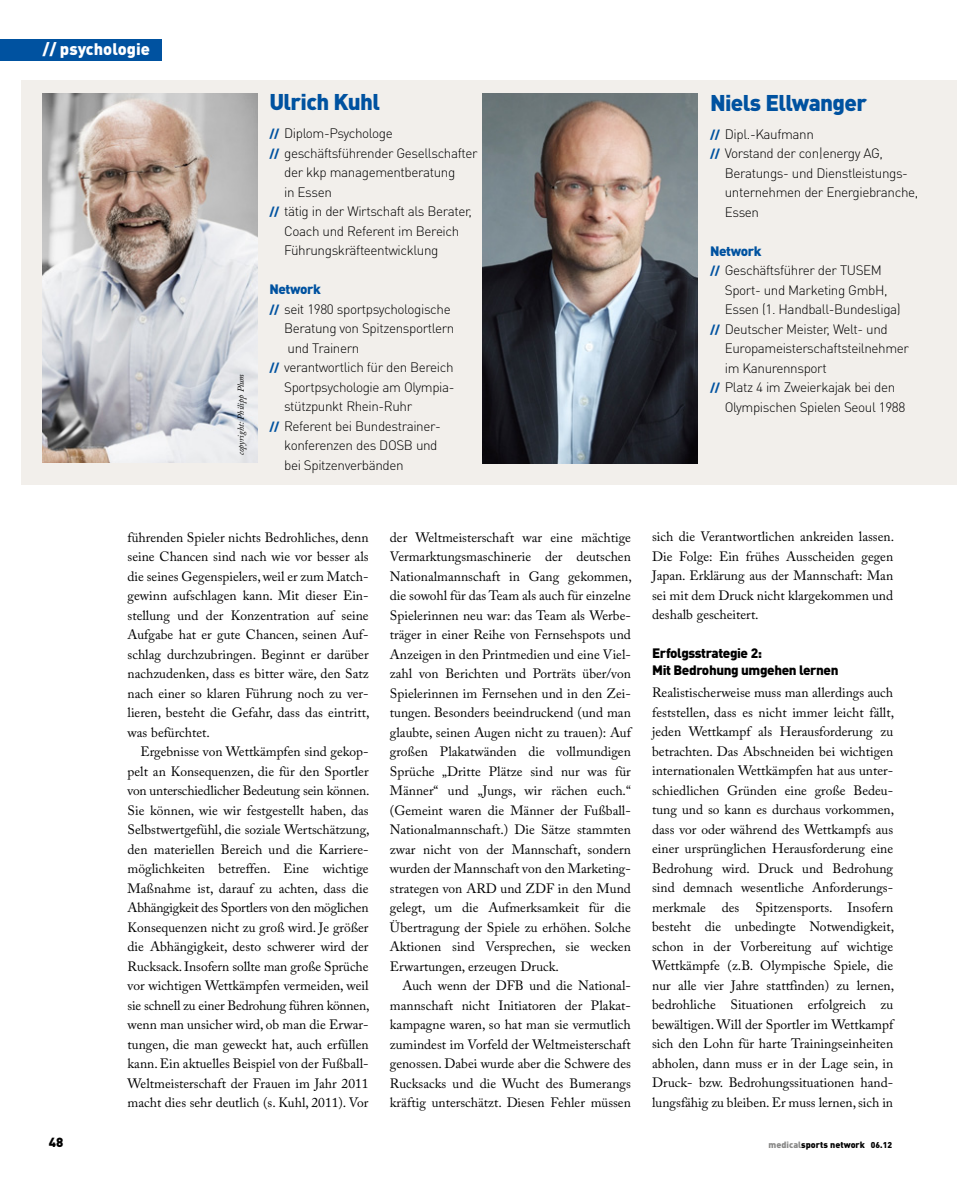
<style>
.page{position:relative;width:957px;height:1191px;background:#fff}
.page>*{position:absolute;margin:0;border:0;box-sizing:border-box;transform-origin:0 0}
.t1{font:900 22.5px "DIN Pro";letter-spacing:-.03em;color:#0052a0}
.t2{font:900 16.5px "DIN Pro";color:#fff}
.t3{font:13.5px/19.5px "Adobe Caslon Pro";color:#000;text-align:justify}
.t4{font:300 13.5px "DIN Pro";letter-spacing:-.03em;color:#000}
.t5{font:900 13.5px/16.5px "DIN Pro";letter-spacing:-.03em;color:#000}
.t6{font:900 13.5px "DIN Pro";letter-spacing:-.03em;color:#0052a0}
.t7{font:900 13.05px "DIN";color:#000}
.t8{font:900 9px "DIN";color:#000}
.t9{font:italic 9px "Adobe Caslon Pro";color:#000}
.s1{font-weight:900;font-size:12px;color:#0052a0}
.s2{color:#878786}
.s3{font-size:8.4px}
</style>
<div class="page">
<div style="left:21px;top:81px;width:936px;height:404px;background:#f2efeb"></div>
<img style="left:43px;top:94px;width:214px;height:368px">
<img style="left:482px;top:94px;width:215px;height:369px">
<div style="left:0;top:39px;width:162px;height:21px;background:#0052a0"></div>
<p class="t2" style="left:43px;top:38px;width:109px">// psychologie</p>
<p class="t9" style="left:235px;top:455px;width:83px;rotate:-90deg">copyright: Philipp Plum</p>
<h1 class="t1" style="left:269px;top:87px;width:112px">Ulrich Kuhl</h1>
<p class="t4" style="left:269px;top:124px;width:125px"><span class="s1">//</span> Diplom-Psychologe</p>
<p class="t4" style="left:269px;top:144px;width:210px"><span class="s1">//</span> geschäftsführender Gesellschafter</p>
<p class="t4" style="left:284px;top:163px;width:173px">der kkp managementberatung</p>
<p class="t4" style="left:284px;top:183px;width:49px">in Essen</p>
<p class="t4" style="left:269px;top:202px;width:204px"><span class="s1">//</span> tätig in der Wirtschaft als Berater,</p>
<p class="t4" style="left:284px;top:222px;width:177px">Coach und Referent im Bereich</p>
<p class="t4" style="left:284px;top:241px;width:156px">Führungskräfteentwicklung</p>
<p class="t6" style="left:269px;top:280px;width:53px">Network</p>
<p class="t4" style="left:269px;top:300px;width:183px"><span class="s1">//</span> seit 1980 sportpsychologische</p>
<p class="t4" style="left:284px;top:319px;width:172px">Beratung von Spitzensportlern</p>
<p class="t4" style="left:287px;top:339px;width:73px">und Trainern</p>
<p class="t4" style="left:269px;top:358px;width:186px"><span class="s1">//</span> verantwortlich für den Bereich</p>
<p class="t4" style="left:284px;top:378px;width:170px">Sportpsychologie am Olympia-</p>
<p class="t4" style="left:284px;top:397px;width:130px">stützpunkt Rhein-Ruhr</p>
<p class="t4" style="left:269px;top:417px;width:171px"><span class="s1">//</span> Referent bei Bundestrainer-</p>
<p class="t4" style="left:284px;top:436px;width:155px">konferenzen des DOSB und</p>
<p class="t4" style="left:284px;top:456px;width:121px">bei Spitzenverbänden</p>
<h1 class="t1" style="left:710px;top:87px;width:158px">Niels Ellwanger</h1>
<p class="t4" style="left:710px;top:125px;width:105px"><span class="s1">//</span> Dipl.-Kaufmann</p>
<p class="t4" style="left:710px;top:144px;width:174px"><span class="s1">//</span> Vorstand der con|energy AG,</p>
<p class="t4" style="left:725px;top:164px;width:182px">Beratungs- und Dienstleistungs-</p>
<p class="t4" style="left:725px;top:183px;width:195px">unternehmen der Energiebranche,</p>
<p class="t4" style="left:725px;top:203px;width:36px">Essen</p>
<p class="t6" style="left:710px;top:242px;width:53px">Network</p>
<p class="t4" style="left:710px;top:261px;width:173px"><span class="s1">//</span> Geschäftsführer der TUSEM</p>
<p class="t4" style="left:725px;top:281px;width:164px">Sport- und Marketing GmbH,</p>
<p class="t4" style="left:725px;top:300px;width:177px">Essen (1. Handball-Bundesliga)</p>
<p class="t4" style="left:710px;top:320px;width:179px"><span class="s1">//</span> Deutscher Meister, Welt- und</p>
<p class="t4" style="left:725px;top:339px;width:186px">Europameisterschaftsteilnehmer</p>
<p class="t4" style="left:725px;top:359px;width:103px">im Kanurennsport</p>
<p class="t4" style="left:710px;top:378px;width:187px"><span class="s1">//</span> Platz 4 im Zweierkajak bei den</p>
<p class="t4" style="left:725px;top:398px;width:182px">Olympischen Spielen Seoul 1988</p>
<p class="t3" style="left:128px;top:527px;width:243px;text-align:left">führenden Spieler nichts Bedrohliches, denn seine Chancen sind nach wie vor besser als die seines Gegenspielers, weil er zum Match&shy;gewinn aufschlagen kann. Mit dieser Ein&shy;stellung und der Konzentration auf seine Aufgabe hat er gute Chancen, seinen Auf&shy;schlag durchzubringen. Beginnt er darüber nachzudenken, dass es bitter wäre, den Satz nach einer so klaren Führung noch zu ver&shy;lieren, besteht die Gefahr, dass das eintritt, was befürchtet.</p>
<p class="t3" style="left:128px;top:742px;width:243px;text-indent:13px">Ergebnisse von Wettkämpfen sind gekop&shy;pelt an Konsequenzen, die für den Sportler von unterschiedlicher Bedeutung sein können.<br>Sie können, wie wir festgestellt haben, das Selbstwertgefühl, die soziale Wertschätzung, den materiellen Bereich und die Karriere&shy;möglichkeiten betreffen. Eine wichtige Maßnahme ist, darauf zu achten, dass die Abhängigkeit des Sportlers von den möglichen Konsequenzen nicht zu groß wird. Je größer die Abhängigkeit, desto schwerer wird der Rucksack. Insofern sollte man große Sprüche vor wichtigen Wettkämpfen vermeiden, weil sie schnell zu einer Bedrohung führen können, wenn man unsicher wird, ob man die Erwar&shy;tungen, die man geweckt hat, auch erfüllen kann. Ein aktuelles Beispiel von der Fußball-Weltmeisterschaft der Frauen im Jahr 2011 macht dies sehr deutlich (s. Kuhl, 2011). Vor</p>
<p class="t3" style="left:390px;top:527px;width:243px">der Weltmeisterschaft war eine mächtige Vermarktungsmaschinerie der deutschen Nationalmannschaft in Gang gekommen, die sowohl für das Team als auch für einzelne Spielerinnen neu war: das Team als Werbe&shy;träger in einer Reihe von Fernsehspots und Anzeigen in den Printmedien und eine Viel&shy;zahl von Berichten und Porträts über/von Spielerinnen im Fernsehen und in den Zei&shy;tungen. Besonders beeindruckend (und man glaubte, seinen Augen nicht zu trauen): Auf großen Plakatwänden die vollmundigen Sprüche „Dritte Plätze sind nur was für Männer“ und „Jungs, wir rächen euch.“ (Gemeint waren die Männer der Fußball-Nationalmannschaft.) Die Sätze stammten zwar nicht von der Mannschaft, sondern wurden der Mannschaft von den Marketing&shy;strategen von ARD und ZDF in den Mund gelegt, um die Aufmerksamkeit für die Übertragung der Spiele zu erhöhen. Solche Aktionen sind Versprechen, sie wecken Erwartungen, erzeugen Druck.</p>
<p class="t3" style="left:390px;top:975px;width:242px;text-indent:13px">Auch wenn der DFB und die National&shy;mannschaft nicht Initiatoren der Plakat&shy;kampagne waren, so hat man sie vermutlich zumindest im Vorfeld der Weltmeisterschaft genossen. Dabei wurde aber die Schwere des Rucksacks und die Wucht des Bumerangs kräftig unterschätzt. Diesen Fehler müssen</p>
<p class="t3" style="left:652px;top:527px;width:243px">sich die Verantwortlichen ankreiden lassen.<br>Die Folge: Ein frühes Ausscheiden gegen Japan. Erklärung aus der Mannschaft: Man sei mit dem Druck nicht klargekommen und deshalb gescheitert.</p>
<p class="t5" style="left:652px;top:644px;width:188px">Erfolgsstrategie 2:<br>Mit Bedrohung umgehen lernen</p>
<p class="t3" style="left:652px;top:683px;width:243px">Realistischerweise muss man allerdings auch feststellen, dass es nicht immer leicht fällt, jeden Wettkampf als Herausforderung zu betrachten. Das Abschneiden bei wichtigen internationalen Wettkämpfen hat aus unter&shy;schiedlichen Gründen eine große Bedeu&shy;tung und so kann es durchaus vorkommen, dass vor oder während des Wettkampfs aus einer ursprünglichen Herausforderung eine Bedrohung wird. Druck und Bedrohung sind demnach wesentliche Anforderungs&shy;merkmale des Spitzensports. Insofern besteht die unbedingte Notwendigkeit, schon in der Vorbereitung auf wichtige Wettkämpfe (z.B. Olympische Spiele, die nur alle vier Jahre stattfinden) zu lernen, bedrohliche Situationen erfolgreich zu bewältigen. Will der Sportler im Wettkampf sich den Lohn für harte Trainingseinheiten abholen, dann muss er in der Lage sein, in Druck- bzw. Bedrohungssituationen hand&shy;lungsfähig zu bleiben. Er muss lernen, sich in</p>
<p class="t7" style="left:49px;top:1133px;width:16px">48</p>
<p class="t8" style="left:768px;top:1138px;width:125px"><span class="s2">medical</span>sports network <span class="s3">06.12</span></p>
</div>
